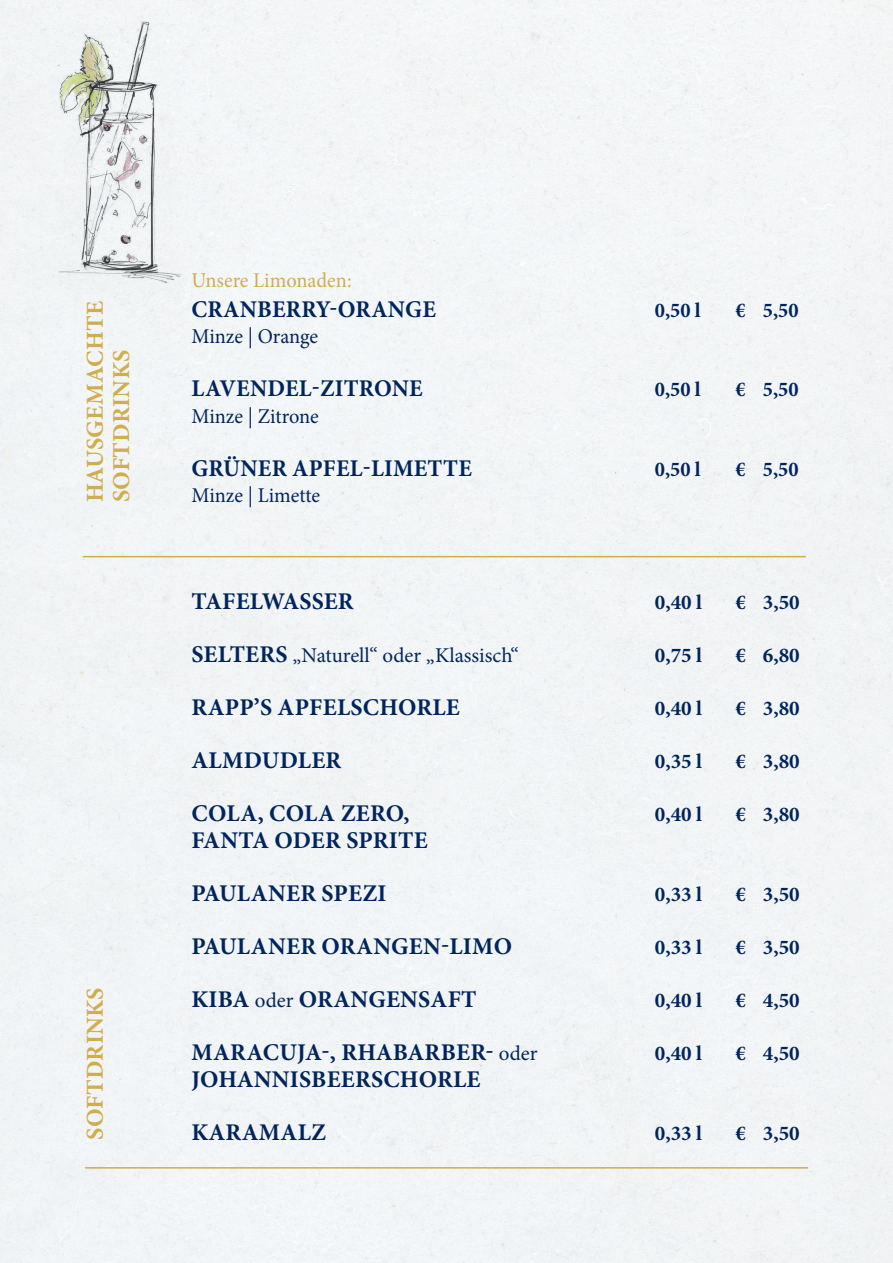
<style>
.page{position:relative;width:893px;height:1263px;background:#fff}
.page>*{position:absolute;margin:0;border:0;box-sizing:border-box;transform-origin:0 0}
.t1{font:700 24.3px/26.5px "Minion Pro";letter-spacing:.01em;color:#d0ad4d}
.t2{font:700 24px "Minion Pro";letter-spacing:.01em;color:#00255d}
.t3{font:700 21px "Minion Pro";color:#00255d}
.t4{font:21px "Minion Pro";color:#00255d}
.t5{font:21px "Minion Pro";color:#d0ad4d}
.s1{font-weight:700;font-size:24px}
.s2{font-weight:400;font-size:21px}
</style>
<div class="page">
<hr style="left:85px;top:1167px;width:723px;height:1px;background:#d0ad4d">
<img style="left:49px;top:16px;width:140px;height:282px">
<hr style="left:83px;top:556px;width:723px;height:1px;background:#d0ad4d">
<p class="t1" style="left:81px;top:502px;width:203px;rotate:-90deg">HAUSGEMACHTE<br>SOFTDRINKS</p>
<p class="t1" style="left:81px;top:1139px;width:154px;rotate:-90deg">SOFTDRINKS</p>
<p class="t5" style="left:191px;top:266px;width:162px">Unsere Limonaden:</p>
<p class="t2" style="left:191px;top:292px;width:246px">CRANBERRY-ORANGE</p>
<p class="t3" style="left:655px;top:295px;width:47px">0,50 l</p>
<p class="t3" style="left:736px;top:295px;width:64px">€ 5,50</p>
<p class="t4" style="left:191px;top:322px;width:128px">Minze | Orange</p>
<p class="t2" style="left:191px;top:372px;width:233px">LAVENDEL-ZITRONE</p>
<p class="t3" style="left:655px;top:375px;width:47px">0,50 l</p>
<p class="t3" style="left:736px;top:375px;width:64px">€ 5,50</p>
<p class="t4" style="left:191px;top:402px;width:129px">Minze | Zitrone</p>
<p class="t2" style="left:191px;top:451px;width:282px">GRÜNER APFEL-LIMETTE</p>
<p class="t3" style="left:655px;top:454px;width:47px">0,50 l</p>
<p class="t3" style="left:736px;top:454px;width:64px">€ 5,50</p>
<p class="t4" style="left:191px;top:482px;width:130px">Minze | Limette</p>
<p class="t2" style="left:191px;top:584px;width:164px">TAFELWASSER</p>
<p class="t3" style="left:655px;top:587px;width:49px">0,40 l</p>
<p class="t3" style="left:736px;top:587px;width:66px">€ 3,50</p>
<p class="t4" style="left:191px;top:641px;width:329px"><span class="s1">SELTERS</span> „Naturell“ oder „Klassisch“</p>
<p class="t3" style="left:655px;top:640px;width:49px">0,75 l</p>
<p class="t3" style="left:736px;top:640px;width:66px">€ 6,80</p>
<p class="t2" style="left:191px;top:690px;width:270px">RAPP’S APFELSCHORLE</p>
<p class="t3" style="left:655px;top:693px;width:49px">0,40 l</p>
<p class="t3" style="left:736px;top:693px;width:66px">€ 3,80</p>
<p class="t2" style="left:191px;top:743px;width:151px">ALMDUDLER</p>
<p class="t3" style="left:655px;top:746px;width:49px">0,35 l</p>
<p class="t3" style="left:736px;top:746px;width:66px">€ 3,80</p>
<p class="t2" style="left:191px;top:796px;width:220px">COLA, COLA ZERO,</p>
<p class="t3" style="left:655px;top:799px;width:49px">0,40 l</p>
<p class="t3" style="left:736px;top:799px;width:66px">€ 3,80</p>
<p class="t2" style="left:191px;top:823px;width:238px">FANTA ODER SPRITE</p>
<p class="t2" style="left:191px;top:876px;width:197px">PAULANER SPEZI</p>
<p class="t3" style="left:655px;top:879px;width:49px">0,33 l</p>
<p class="t3" style="left:736px;top:879px;width:66px">€ 3,50</p>
<p class="t2" style="left:191px;top:929px;width:322px">PAULANER ORANGEN-LIMO</p>
<p class="t3" style="left:655px;top:932px;width:49px">0,33 l</p>
<p class="t3" style="left:736px;top:932px;width:66px">€ 3,50</p>
<p class="t2" style="left:191px;top:982px;width:287px">KIBA <span class="s2">oder</span> ORANGENSAFT</p>
<p class="t3" style="left:655px;top:985px;width:49px">0,40 l</p>
<p class="t3" style="left:736px;top:985px;width:66px">€ 4,50</p>
<p class="t2" style="left:191px;top:1035px;width:348px">MARACUJA-, RHABARBER- <span class="s2">oder</span></p>
<p class="t3" style="left:655px;top:1038px;width:49px">0,40 l</p>
<p class="t3" style="left:736px;top:1038px;width:66px">€ 4,50</p>
<p class="t2" style="left:191px;top:1062px;width:291px">JOHANNISBEERSCHORLE</p>
<p class="t2" style="left:191px;top:1115px;width:136px">KARAMALZ</p>
<p class="t3" style="left:655px;top:1118px;width:49px">0,33 l</p>
<p class="t3" style="left:736px;top:1118px;width:66px">€ 3,50</p>
</div>
